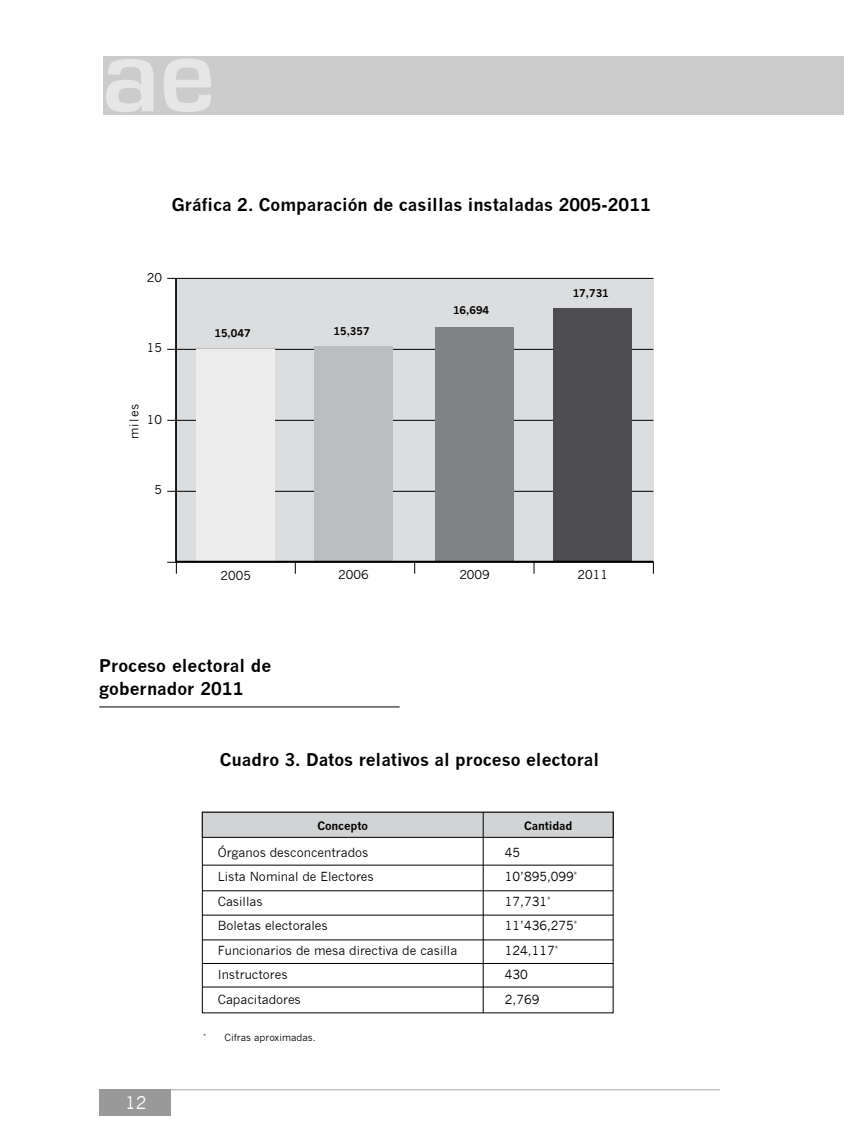
<style>
.page{position:relative;width:844px;height:1141px;background:#fff}
.page>*{position:absolute;margin:0;border:0;box-sizing:border-box;transform-origin:0 0}
.t1{font:700 17.15px/22.8px "News Gothic";color:#000}
.t2{font:17.15px "News Gothic";color:#fff}
.t3{font:12.25px "News Gothic";color:#000}
.t4{font:12.08px "News Gothic";color:#000}
.t5{font:700 11.38px "News Gothic";letter-spacing:-.01em;color:#000}
.t6{font:700 10.5px "News Gothic";color:#000}
.t7{font:9.62px "News Gothic";color:#000}
</style>
<div class="page">
<hr style="left:99px;top:1089px;width:620px;height:1px;background:#a7a9ac">
<div style="left:99px;top:1090px;width:71px;height:26px;background:#999"></div>
<div style="left:103px;top:56px;width:740px;height:59px;background:#ccc"></div>
<svg style="left:106px;top:59px;width:47px;height:53px"></svg>
<svg style="left:164px;top:59px;width:47px;height:53px"></svg>
<hr style="left:167px;top:491px;width:486px;height:1px;background:#000">
<hr style="left:167px;top:420px;width:486px;height:1px;background:#000">
<hr style="left:167px;top:349px;width:486px;height:1px;background:#000">
<hr style="left:167px;top:278px;width:486px;height:1px;background:#000">
<hr style="left:167px;top:562px;width:486px;height:1px;background:#000">
<svg style="left:653px;top:562px;width:1px;height:12px"></svg>
<svg style="left:174px;top:277px;width:479px;height:286px;background:#b5b5b7"></svg>
<hr style="left:99px;top:707px;width:300px;height:1px;background:#000">
<div style="left:202px;top:812px;width:411px;height:25px;background:#d1d3d4"></div>
<div style="left:202px;top:812px;width:411px;height:26px;border:1px solid #000"></div>
<hr style="left:202px;top:865px;width:411px;height:1px;background:#000">
<hr style="left:202px;top:890px;width:411px;height:1px;background:#000">
<hr style="left:202px;top:915px;width:411px;height:1px;background:#000">
<hr style="left:202px;top:940px;width:411px;height:1px;background:#000">
<hr style="left:202px;top:963px;width:411px;height:1px;background:#000">
<hr style="left:202px;top:987px;width:411px;height:1px;background:#000">
<hr style="left:483px;top:812px;width:1px;height:201px;background:#000">
<h1 class="t1" style="left:172px;top:194px;width:480px">Gráfica 2. Comparación de casillas instaladas 2005-2011</h1>
<p class="t4" style="left:147px;top:270px;width:17px">20</p>
<p class="t4" style="left:147px;top:341px;width:17px">15</p>
<p class="t4" style="left:127px;top:439px;width:37px;rotate:-90deg">miles</p>
<p class="t4" style="left:147px;top:413px;width:17px">10</p>
<p class="t4" style="left:154px;top:483px;width:9px">5</p>
<p class="t6" style="left:214px;top:326px;width:38px">15,047</p>
<p class="t6" style="left:333px;top:325px;width:38px">15,357</p>
<p class="t6" style="left:453px;top:303px;width:38px">16,694</p>
<p class="t6" style="left:572px;top:287px;width:38px">17,731</p>
<p class="t4" style="left:220px;top:569px;width:32px;rotate:-1deg">2005</p>
<p class="t4" style="left:338px;top:568px;width:32px">2006</p>
<p class="t4" style="left:459px;top:568px;width:32px">2009</p>
<p class="t4" style="left:577px;top:568px;width:32px">2011</p>
<h1 class="t1" style="left:99px;top:654px;width:173px">Proceso electoral de gobernador 2011</h1>
<h1 class="t1" style="left:220px;top:748px;width:380px">Cuadro 3. Datos relativos al proceso electoral</h1>
<p class="t5" style="left:317px;top:818px;width:52px">Concepto</p>
<p class="t5" style="left:524px;top:818px;width:50px">Cantidad</p>
<p class="t3" style="left:218px;top:845px;width:152px">Órganos desconcentrados</p>
<p class="t3" style="left:505px;top:845px;width:17px">45</p>
<p class="t3" style="left:218px;top:870px;width:157px">Lista Nominal de Electores</p>
<p class="t3" style="left:505px;top:870px;width:74px">10’895,099<sup>*</sup></p>
<p class="t3" style="left:218px;top:894px;width:46px">Casillas</p>
<p class="t3" style="left:505px;top:894px;width:47px">17,731<sup>*</sup></p>
<p class="t3" style="left:218px;top:919px;width:112px">Boletas electorales</p>
<p class="t3" style="left:505px;top:919px;width:74px">11’436,275<sup>*</sup></p>
<p class="t3" style="left:218px;top:943px;width:241px">Funcionarios de mesa directiva de casilla</p>
<p class="t3" style="left:505px;top:943px;width:55px">124,117<sup>*</sup></p>
<p class="t3" style="left:218px;top:968px;width:71px">Instructores</p>
<p class="t3" style="left:505px;top:968px;width:24px">430</p>
<p class="t3" style="left:218px;top:992px;width:85px">Capacitadores</p>
<p class="t3" style="left:505px;top:992px;width:36px">2,769</p>
<h1 class="t2" style="left:125px;top:1093px;width:23px">12</h1>
<p class="t7" style="left:203px;top:1032px;width:114px"><sup>*</sup> Cifras aproximadas.</p>
</div>
